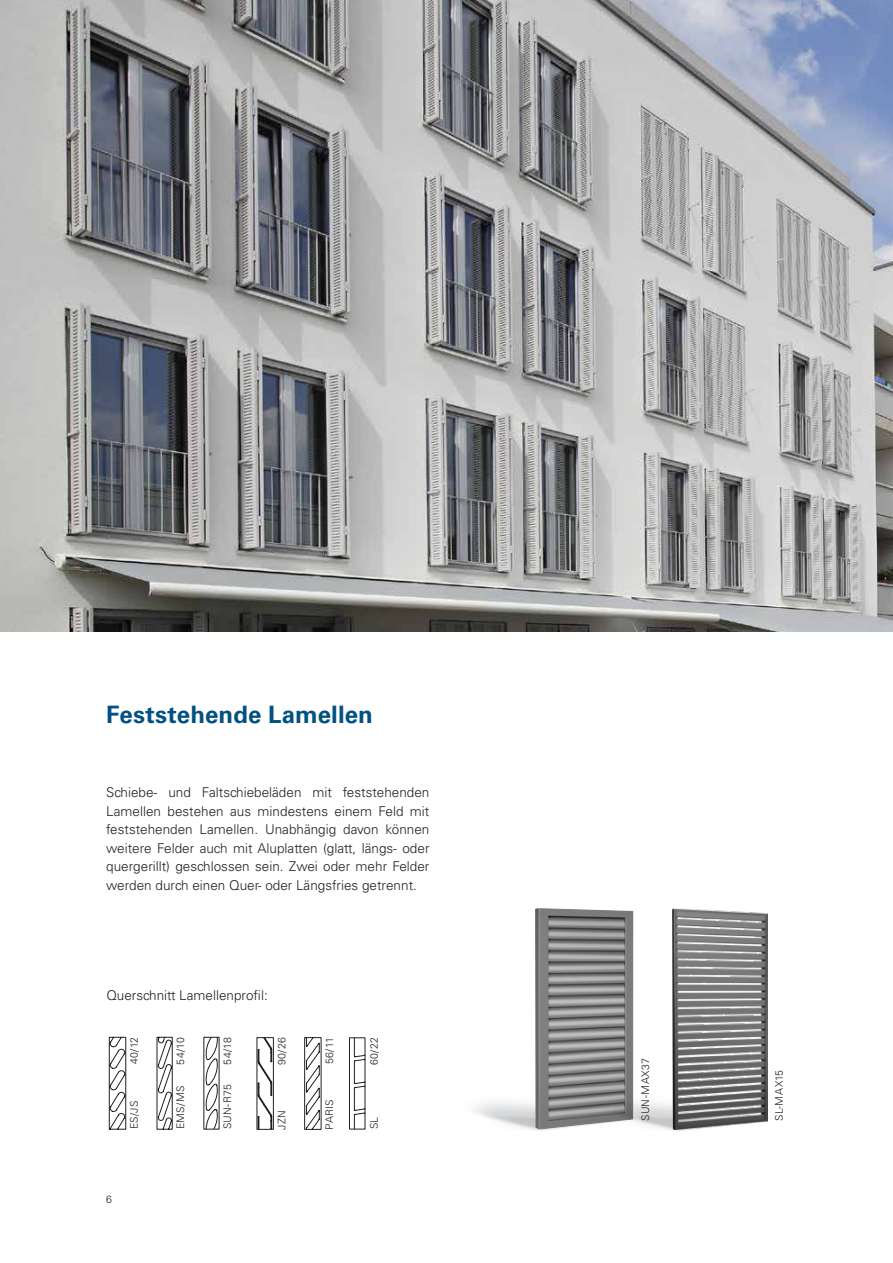
<style>
.page{position:relative;width:893px;height:1263px;background:#fff}
.page>*{position:absolute;margin:0;border:0;box-sizing:border-box;transform-origin:0 0}
.t1{font:700 24px "Univers LT Std";letter-spacing:.005em;color:#015182}
.t2{font:300 13.5px/18.5px "Univers LT Std";color:#231f20;text-align:justify}
.t3{font:300 10.5px "Univers LT Std";letter-spacing:.025em;color:#231f20}
</style>
<div class="page">
<img style="left:0;top:0;width:893px;height:631px">
<svg style="left:257px;top:1037px;width:17px;height:93px"></svg>
<svg style="left:304px;top:1037px;width:17px;height:93px"></svg>
<svg style="left:109px;top:1037px;width:17px;height:93px"></svg>
<svg style="left:157px;top:1037px;width:16px;height:92px"></svg>
<svg style="left:204px;top:1037px;width:15px;height:93px"></svg>
<img style="left:535px;top:908px;width:98px;height:221px">
<img style="left:577px;top:1074px;width:192px;height:57px">
<img style="left:672px;top:908px;width:95px;height:221px">
<div style="left:349px;top:1037px;width:16px;height:92px;border:1px solid #231f20"></div>
<svg style="left:354px;top:1037px;width:12px;height:92px"></svg>
<h1 class="t1" style="left:106px;top:700px;width:268px">Feststehende Lamellen</h1>
<p class="t2" style="left:106px;top:783px;width:325px">Schiebe- und Faltschiebeläden mit feststehenden Lamellen bestehen aus mindestens einem Feld mit feststehenden Lamellen. Unabhängig davon können weitere Felder auch mit Aluplatten (glatt, längs- oder quergerillt) geschlossen sein. Zwei oder mehr Felder werden durch einen Quer- oder Längsfries getrennt.</p>
<p class="t2" style="left:106px;top:986px;width:163px">Querschnitt Lamellenprofil:</p>
<p class="t3" style="left:128px;top:1064px;width:28px;rotate:-90deg">40/12</p>
<p class="t3" style="left:128px;top:1129px;width:30px;rotate:-90deg">ES/JS</p>
<p class="t3" style="left:174px;top:1064px;width:29px;rotate:-90deg">54/10</p>
<p class="t3" style="left:174px;top:1129px;width:45px;rotate:-90deg">EMS/MS</p>
<p class="t3" style="left:221px;top:1064px;width:29px;rotate:-90deg">54/18</p>
<p class="t3" style="left:221px;top:1129px;width:47px;rotate:-90deg">SUN-R75</p>
<p class="t3" style="left:275px;top:1065px;width:29px;rotate:-90deg">90/26</p>
<p class="t3" style="left:275px;top:1129px;width:21px;rotate:-90deg">JZN</p>
<p class="t3" style="left:106px;top:1193px;width:7px">6</p>
<p class="t3" style="left:323px;top:1064px;width:28px;rotate:-90deg">56/11</p>
<p class="t3" style="left:323px;top:1129px;width:32px;rotate:-90deg">PARIS</p>
<p class="t3" style="left:368px;top:1065px;width:29px;rotate:-90deg">60/22</p>
<p class="t3" style="left:368px;top:1129px;width:14px;rotate:-90deg">SL</p>
<p class="t3" style="left:639px;top:1121px;width:65px;rotate:-90deg">SUN-MAX37</p>
<p class="t3" style="left:773px;top:1121px;width:53px;rotate:-90deg">SL-MAX15</p>
</div>
